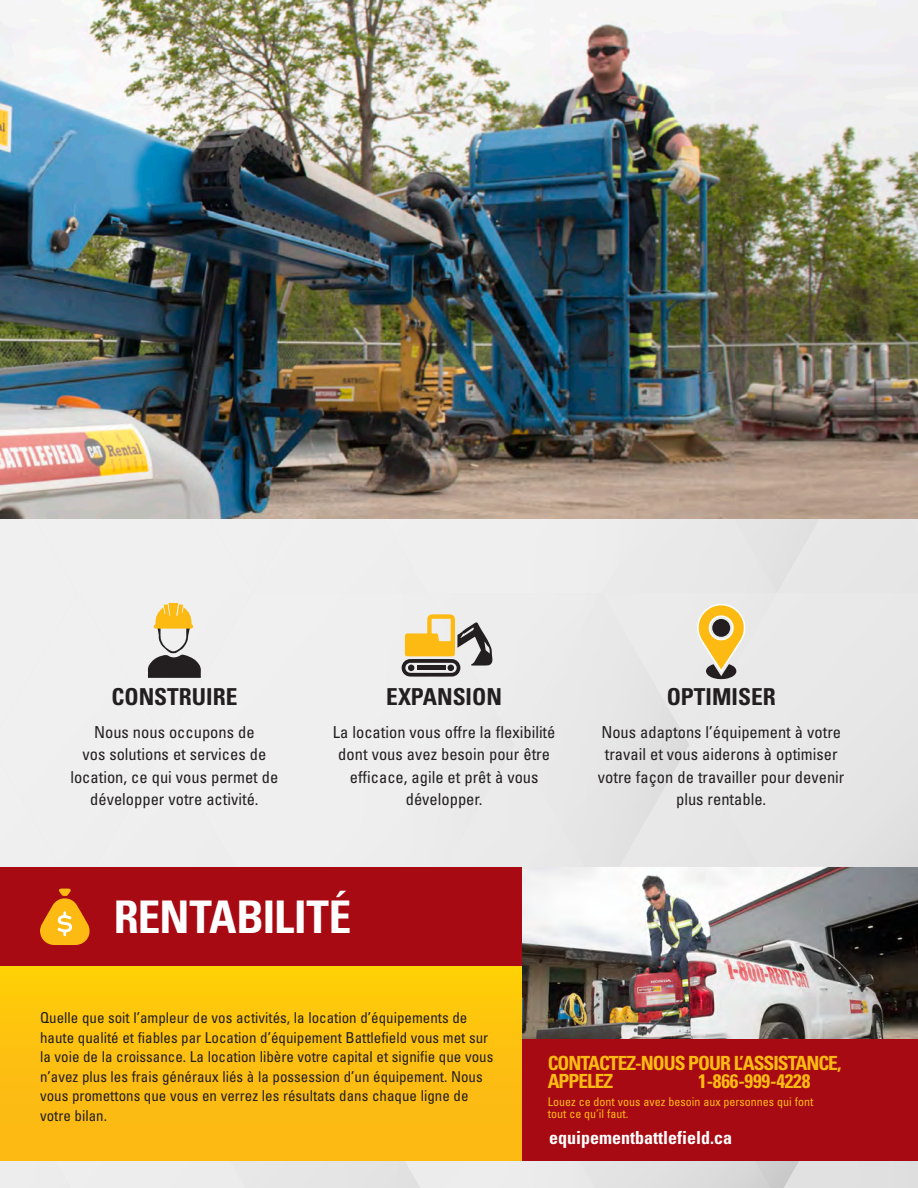
<style>
.page{position:relative;width:918px;height:1188px;background:#fff}
.page>*{position:absolute;margin:0;border:0;box-sizing:border-box;transform-origin:0 0}
.Header_31PT{font:700 condensed 45px "Univers LT Std";letter-spacing:-.01em;color:#fff}
.Sub_Head_13pt{font:700 condensed 23.4px "Univers LT Std";color:#231f20}
.Cover_Title__One_Line{font:700 condensed 19.5px/18px "Univers LT Std";letter-spacing:-.05em;color:#fcba13}
.Cover_Title__One_Line-2{font:700 condensed 19.5px "Univers LT Std";letter-spacing:-.01em;color:#fcba13}
.Cover_Title__One_Line-3{font:700 condensed 18px "Univers LT Std";color:#fff}
.Body_Copy_10_13{font:condensed 16.5px/22.5px "Univers LT Std";color:#231f20;text-align:center}
.Body_Copy_10_13-2{font:condensed 15px/19.5px "Univers LT Std";color:#231f20}
.Sub_Head_13pt-2{font:condensed 12px/12px "Univers LT Std";color:#fcba13}
</style>
<div class="page">
<div style="left:0;top:518px;width:165px;height:75px;background:#f0f0f0"></div>
<img style="left:165px;top:518px;width:699px;height:75px">
<img style="left:0;top:593px;width:918px;height:275px">
<img style="left:78px;top:593px;width:174px;height:1px">
<div style="left:427px;top:593px;width:350px;height:275px;background:#e9e9e9"></div>
<div style="left:165px;top:1161px;width:350px;height:27px;background:#e9e9e9"></div>
<img style="left:515px;top:1039px;width:174px;height:149px">
<div style="left:864px;top:1039px;width:54px;height:149px;background:#e0e0e0"></div>
<img style="left:689px;top:1039px;width:175px;height:149px">
<img style="left:0;top:0;width:918px;height:518px">
<svg style="left:696px;top:601px;width:51px;height:79px;background:#e3ca8d"></svg>
<div style="left:712px;top:619px;width:18px;height:18px;background:#231f20;border-radius:50%"></div>
<svg style="left:401px;top:614px;width:91px;height:63px;background:#c1b18c"></svg>
<svg style="left:148px;top:603px;width:53px;height:75px"></svg>
<div style="left:0;top:966px;width:523px;height:195px;background:linear-gradient(to bottom,#fecd09,#fcb516)"></div>
<div style="left:0;top:868px;width:523px;height:98px;background:#a70a12"></div>
<svg style="left:40px;top:888px;width:50px;height:57px"></svg>
<img style="left:523px;top:868px;width:395px;height:171px">
<div style="left:523px;top:1040px;width:395px;height:121px;background:#a70a12"></div>
<p class="Sub_Head_13pt" style="left:111px;top:683px;width:127px">CONSTRUIRE</p>
<p class="Body_Copy_10_13" style="left:70px;top:721px;width:210px">Nous nous occupons de<br>vos solutions et services de location, ce qui vous permet de développer votre activité.</p>
<p class="Sub_Head_13pt" style="left:386px;top:683px;width:117px">EXPANSION</p>
<p class="Body_Copy_10_13" style="left:333px;top:721px;width:224px">La location vous offre la flexibilité dont vous avez besoin pour être efficace, agile et prêt à vous développer.</p>
<p class="Header_31PT" style="left:114px;top:889px;width:239px">RENTABILITÉ</p>
<p class="Sub_Head_13pt" style="left:667px;top:683px;width:111px">OPTIMISER</p>
<p class="Body_Copy_10_13" style="left:598px;top:721px;width:248px">Nous adaptons l’équipement à votre travail et vous aiderons à optimiser votre façon de travailler pour devenir plus rentable.</p>
<p class="Body_Copy_10_13-2" style="left:40px;top:1008px;width:455px">Quelle que soit l’ampleur de vos activités, la location d’équipements de haute qualité et fiables par Location d’équipement Battlefield vous met sur la voie de la croissance. La location libère votre capital et signifie que vous n’avez plus les frais généraux liés à la possession d’un équipement. Nous vous promettons que vous en verrez les résultats dans chaque ligne de votre bilan.</p>
<p class="Cover_Title__One_Line" style="left:548px;top:1054px;width:295px">CONTACTEZ-NOUS POUR L’ASSISTANCE,<br>APPELEZ</p>
<p class="Sub_Head_13pt-2" style="left:548px;top:1096px;width:267px">Louez ce dont vous avez besoin aux personnes qui font tout ce qu’il faut.</p>
<p class="Cover_Title__One_Line-2" style="left:698px;top:1069px;width:114px">1-866-999-4228</p>
<p class="Cover_Title__One_Line-3" style="left:549px;top:1127px;width:185px">equipementbattlefield.ca</p>
</div>
